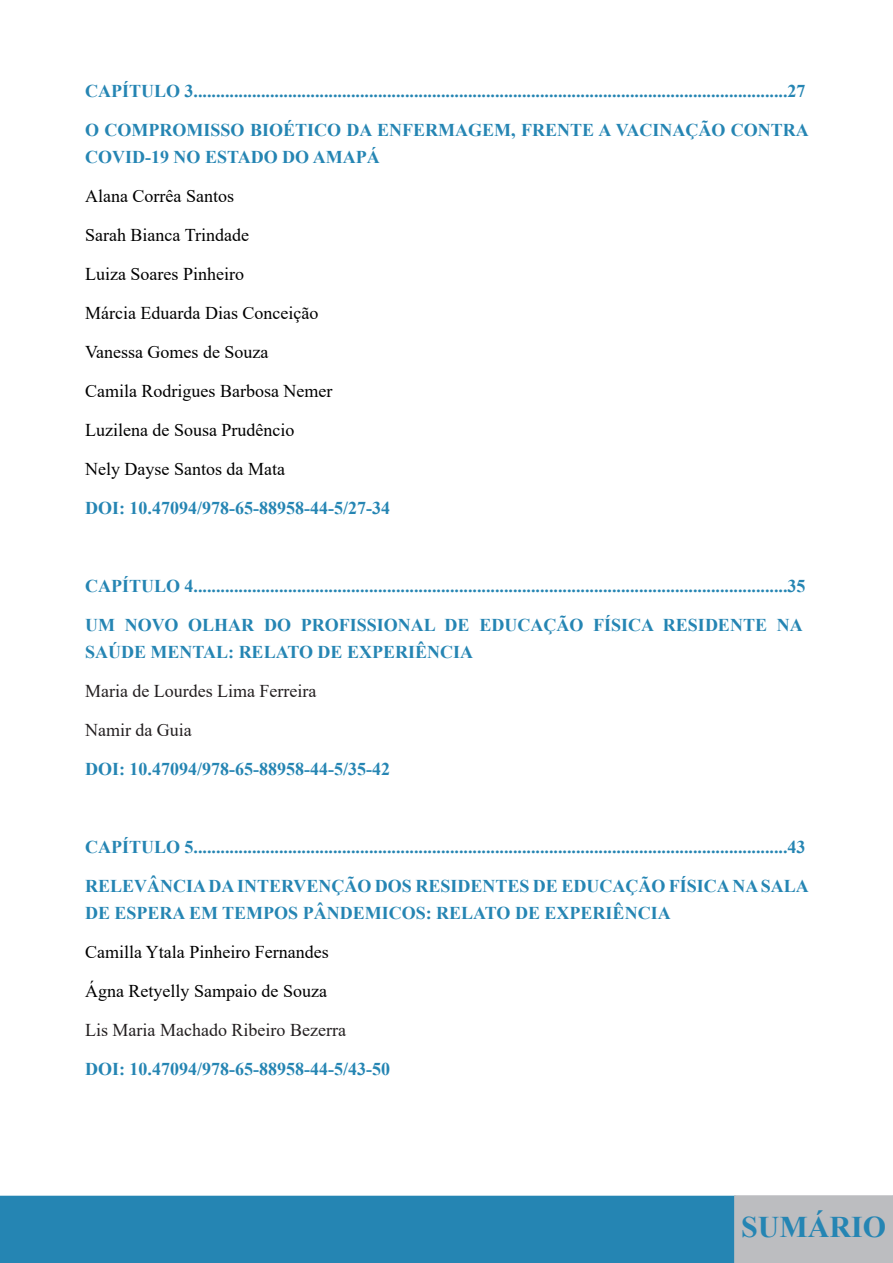
<style>
.page{position:relative;width:893px;height:1263px;background:#fff}
.page>*{position:absolute;margin:0;border:0;box-sizing:border-box;transform-origin:0 0}
.t1{font:700 30px "Times New Roman";color:#2585b3}
.t2{font:700 18px/27px "Times New Roman";color:#2585b3}
.t3{font:18px "Times New Roman";color:#000}
.t4{font:18px "Times New Roman";color:#231f20}
</style>
<div class="page">
<div style="left:0;top:1196px;width:736px;height:67px;background:#2585b3"></div>
<div style="left:735px;top:1196px;width:158px;height:66px;background:#bcbdc0"></div>
<div style="left:734px;top:1195px;width:159px;height:68px;border:2px solid #bcbdc0"></div>
<p class="t2" style="left:85px;top:77px;width:722px">CAPÍTULO 3....................................................................................................................................27</p>
<p class="t2" style="left:85px;top:116px;width:725px">O COMPROMISSO BIOÉTICO DA ENFERMAGEM, FRENTE A VACINAÇÃO CONTRA<br>COVID-19 NO ESTADO DO AMAPÁ</p>
<p class="t3" style="left:85px;top:184px;width:150px">Alana Corrêa Santos</p>
<p class="t3" style="left:85px;top:223px;width:165px">Sarah Bianca Trindade</p>
<p class="t3" style="left:85px;top:262px;width:160px">Luiza Soares Pinheiro</p>
<p class="t3" style="left:85px;top:301px;width:235px">Márcia Eduarda Dias Conceição</p>
<p class="t3" style="left:85px;top:340px;width:185px">Vanessa Gomes de Souza</p>
<p class="t3" style="left:85px;top:379px;width:249px">Camila Rodrigues Barbosa Nemer</p>
<p class="t3" style="left:85px;top:418px;width:211px">Luzilena de Sousa Prudêncio</p>
<p class="t3" style="left:85px;top:457px;width:201px">Nely Dayse Santos da Mata</p>
<p class="t2" style="left:85px;top:494px;width:306px">DOI: 10.47094/978-65-88958-44-5/27-34</p>
<p class="t2" style="left:85px;top:572px;width:722px">CAPÍTULO 4....................................................................................................................................35</p>
<p class="t2" style="left:85px;top:611px;width:719px">UM NOVO OLHAR DO PROFISSIONAL DE EDUCAÇÃO FÍSICA RESIDENTE NA<br>SAÚDE MENTAL: RELATO DE EXPERIÊNCIA</p>
<p class="t4" style="left:85px;top:679px;width:233px">Maria de Lourdes Lima Ferreira</p>
<p class="t4" style="left:85px;top:718px;width:108px">Namir da Guia</p>
<p class="t2" style="left:85px;top:755px;width:306px">DOI: 10.47094/978-65-88958-44-5/35-42</p>
<p class="t2" style="left:85px;top:833px;width:722px">CAPÍTULO 5....................................................................................................................................43</p>
<p class="t2" style="left:85px;top:872px;width:725px">RELEVÂNCIA DA INTERVENÇÃO DOS RESIDENTES DE EDUCAÇÃO FÍSICA NA SALA<br>DE ESPERA EM TEMPOS PÂNDEMICOS: RELATO DE EXPERIÊNCIA</p>
<p class="t3" style="left:85px;top:940px;width:245px">Camilla Ytala Pinheiro Fernandes</p>
<p class="t3" style="left:85px;top:979px;width:243px">Ágna Retyelly Sampaio de Souza</p>
<p class="t4" style="left:85px;top:1018px;width:262px">Lis Maria Machado Ribeiro Bezerra</p>
<p class="t2" style="left:85px;top:1055px;width:306px">DOI: 10.47094/978-65-88958-44-5/43-50</p>
<h1 class="t1" style="left:741px;top:1205px;width:146px">SUMÁRIO</h1>
</div>
